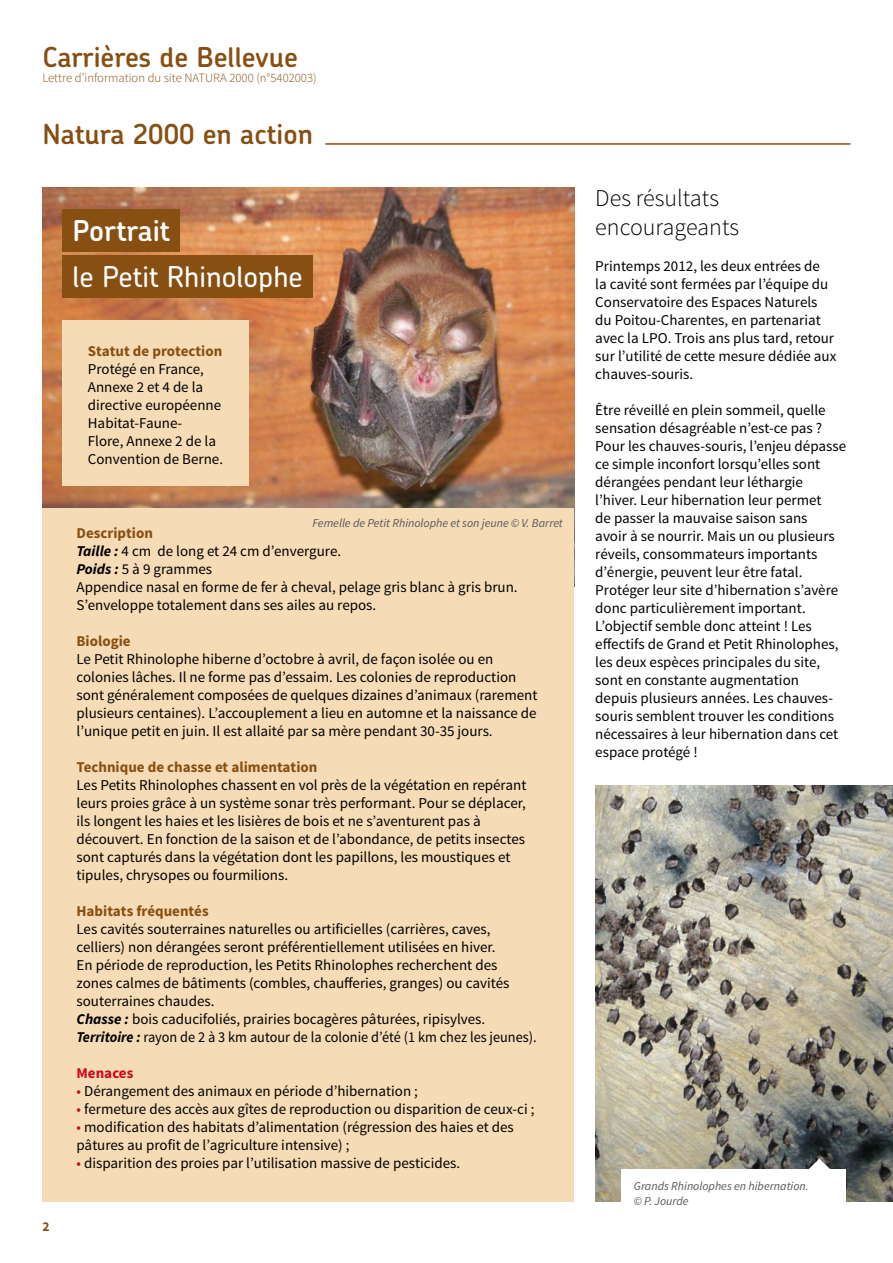
<style>
.page{position:relative;width:893px;height:1263px;background:#fff}
.page>*{position:absolute;margin:0;border:0;box-sizing:border-box;transform-origin:0 0}
.t1{font:500 28.8px "Chevin Pro";color:#fff}
.t2{font:600 28.8px "Chevin Pro";color:#fff}
.t3{font:600 27.45px "Chevin Pro";color:#874f11}
.t4{font:300 24px/28.8px "Source Sans Pro";color:#000}
.t5{font:15px/18px "Source Sans Pro";color:#000}
.t6{font:700 15px "Source Sans Pro";color:#874f11}
.t7{font:700 15px "Source Sans Pro";color:#cd071e}
.t8{font:700 13.5px "Source Sans Pro";color:#874f11}
.t9{font:300 12.75px "Source Sans Pro";color:#874f11}
.t10{font:italic 12px/14.4px "Source Sans Pro";color:#58585a}
.s1{font-weight:700;color:#874f11}
.s2{font-weight:700;font-style:italic}
.s3{color:#cd071e}
</style>
<div class="page">
<img style="left:595px;top:785px;width:298px;height:417px">
<img style="left:43px;top:188px;width:531px;height:321px">
<div style="left:62px;top:209px;width:118px;height:42px;background:#874f11"></div>
<div style="left:62px;top:255px;width:251px;height:42px;background:#874f11"></div>
<div style="left:43px;top:509px;width:531px;height:693px;background:#f5dbb6"></div>
<div style="left:62px;top:320px;width:187px;height:166px;background:#f5dbb6"></div>
<hr style="left:325px;top:143px;width:525px;height:2px;background:#874f11">
<div style="left:621px;top:1168px;width:225px;height:57px;background:#fff"></div>
<svg style="left:808px;top:1159px;width:23px;height:10px"></svg>
<h2 class="t3" style="left:43px;top:39px;width:257px">Carrières de Bellevue</h2>
<p class="t9" style="left:43px;top:70px;width:276px">Lettre d’information du site NATURA 2000 (n°5402003)</p>
<h2 class="t3" style="left:43px;top:116px;width:272px">Natura 2000 en action</h2>
<h1 class="t2" style="left:73px;top:211px;width:99px">Portrait</h1>
<h1 class="t1" style="left:73px;top:257px;width:232px">le Petit Rhinolophe</h1>
<p class="t6" style="left:88px;top:341px;width:136px">Statut de protection</p>
<p class="t5" style="left:88px;top:360px;width:137px">Protégé en France,<br>Annexe 2 et 4 de la directive européenne<br>Habitat-Faune-<br>Flore, Annexe 2 de la<br>Convention de Berne.</p>
<p class="t8" style="left:43px;top:1217px;width:9px">2</p>
<p class="t10" style="left:312px;top:516px;width:252px">Femelle de Petit Rhinolophe et son jeune © V. Barret</p>
<p class="t5" style="left:77px;top:524px;width:443px"><span class="s1">Description<br></span><span class="s2">Taille :</span> 4 cm de long et 24 cm d’envergure.<br><span class="s2">Poids :</span> 5 à 9 grammes<br>Appendice nasal en forme de fer à cheval, pelage gris blanc à gris brun.<br>S’enveloppe totalement dans ses ailes au repos.</p>
<p class="t6" style="left:77px;top:631px;width:56px">Biologie</p>
<p class="t5" style="left:77px;top:650px;width:462px">Le Petit Rhinolophe hiberne d’octobre à avril, de façon isolée ou en colonies lâches. Il ne forme pas d’essaim. Les colonies de reproduction sont généralement composées de quelques dizaines d’animaux (rarement plusieurs centaines). L’accouplement a lieu en automne et la naissance de l’unique petit en juin. Il est allaité par sa mère pendant 30-35 jours.</p>
<p class="t6" style="left:77px;top:757px;width:242px">Technique de chasse et alimentation</p>
<p class="t5" style="left:77px;top:776px;width:451px">Les Petits Rhinolophes chassent en vol près de la végétation en repérant leurs proies grâce à un système sonar très performant. Pour se déplacer, ils longent les haies et les lisières de bois et ne s’aventurent pas à découvert. En fonction de la saison et de l’abondance, de petits insectes sont capturés dans la végétation dont les papillons, les moustiques et tipules, chrysopes ou fourmilions.</p>
<p class="t6" style="left:77px;top:901px;width:134px">Habitats fréquentés</p>
<p class="t5" style="left:77px;top:920px;width:462px">Les cavités souterraines naturelles ou artificielles (carrières, caves, celliers) non dérangées seront préférentiellement utilisées en hiver.<br>En période de reproduction, les Petits Rhinolophes recherchent des zones calmes de bâtiments (combles, chaufferies, granges) ou cavités souterraines chaudes.<br><span class="s2">Chasse :</span> bois caducifoliés, prairies bocagères pâturées, ripisylves.<br><span class="s2">Territoire :</span> rayon de 2 à 3 km autour de la colonie d’été (1 km chez les jeunes).</p>
<p class="t7" style="left:77px;top:1063px;width:58px">Menaces</p>
<p class="t5" style="left:77px;top:1082px;width:343px"><span class="s3">•</span> Dérangement des animaux en période d’hibernation ;</p>
<p class="t5" style="left:77px;top:1100px;width:459px"><span class="s3">•</span> fermeture des accès aux gîtes de reproduction ou disparition de ceux-ci ;</p>
<p class="t5" style="left:77px;top:1118px;width:439px"><span class="s3">•</span> modification des habitats d’alimentation (régression des haies et des pâtures au profit de l’agriculture intensive) ;</p>
<p class="t5" style="left:77px;top:1154px;width:385px"><span class="s3">•</span> disparition des proies par l’utilisation massive de pesticides.</p>
<h3 class="t4" style="left:595px;top:184px;width:145px">Des résultats encourageants</h3>
<p class="t5" style="left:595px;top:257px;width:243px">Printemps 2012, les deux entrées de<br>la cavité sont fermées par l’équipe du Conservatoire des Espaces Naturels du Poitou-Charentes, en partenariat avec la LPO. Trois ans plus tard, retour sur l’utilité de cette mesure dédiée aux chauves-souris.</p>
<p class="t5" style="left:595px;top:401px;width:252px">être réveillé en plein sommeil, quelle sensation désagréable n’est-ce pas ?<br>Pour les chauves-souris, l’enjeu dépasse ce simple inconfort lorsqu’elles sont dérangées pendant leur léthargie l’hiver. Leur hibernation leur permet<br>de passer la mauvaise saison sans<br>avoir à se nourrir. Mais un ou plusieurs réveils, consommateurs importants d’énergie, peuvent leur être fatal.<br>Protéger leur site d’hibernation s’avère donc particulièrement important.<br>L’objectif semble donc atteint ! Les effectifs de Grand et Petit Rhinolophes, les deux espèces principales du site, sont en constante augmentation<br>depuis plusieurs années. Les chauves&shy;souris semblent trouver les conditions nécessaires à leur hibernation dans cet espace protégé !</p>
<p class="t10" style="left:634px;top:1179px;width:176px">Grands Rhinolophes en hibernation. © P. Jourde</p>
</div>
